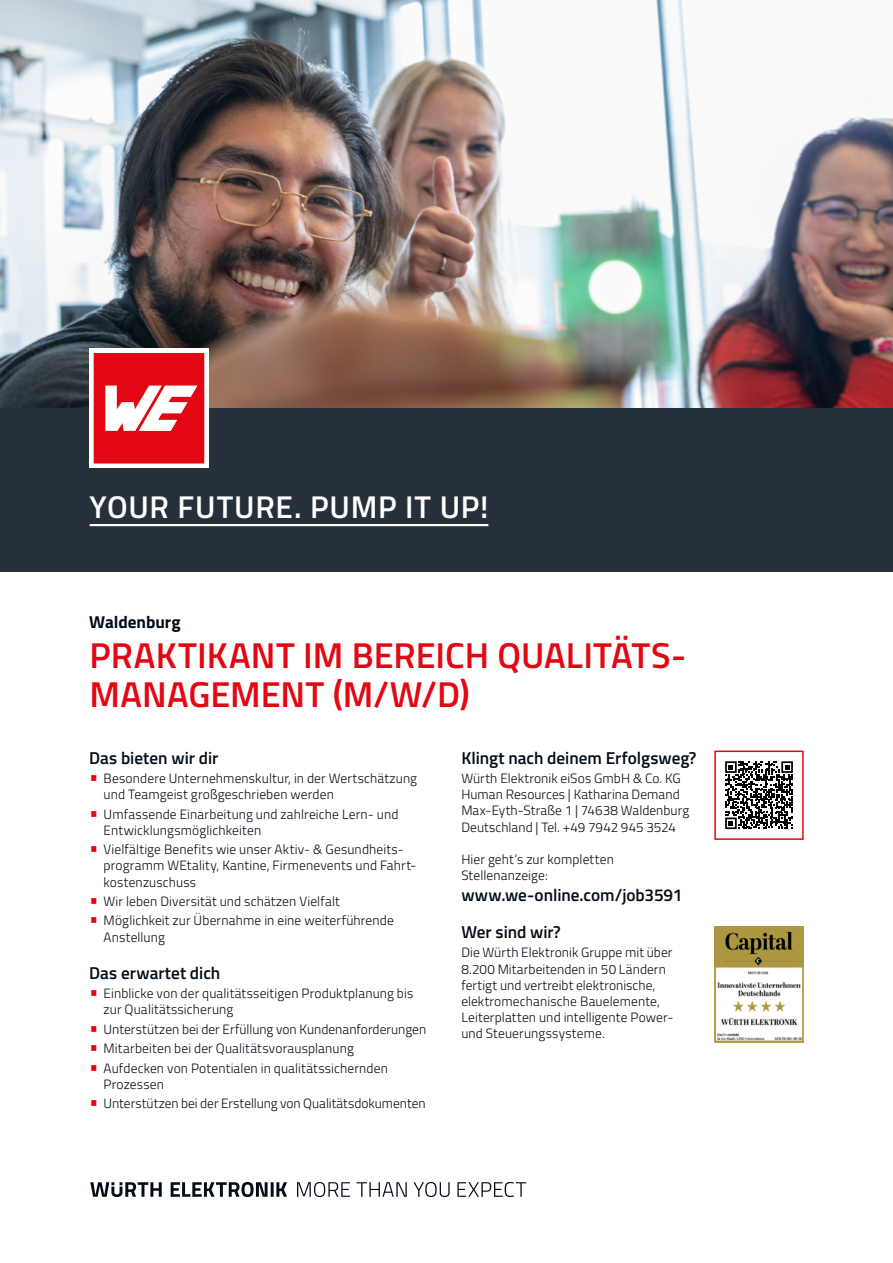
<style>
.page{position:relative;width:893px;height:1263px;background:#fff}
.page>*{position:absolute;margin:0;border:0;box-sizing:border-box;transform-origin:0 0}
.t1{font:600 36px/39.5px "Titillium";letter-spacing:.005em;color:#e30613}
.t2{font:600 31.5px "Titillium";letter-spacing:.02em;color:#fff}
.t3{font:600 17.25px/37px "Titillium";color:#030d18}
.t4{font:700 17.25px "Titillium";letter-spacing:-.005em;color:#030d18}
.t5{font:300 13.5px/16.2px "Titillium";letter-spacing:.01em;color:#030d18}
.s1{font-size:19.95px;color:#e30613}
</style>
<div class="page">
<img style="left:0;top:0;width:893px;height:408px">
<svg style="left:90px;top:1182px;width:436px;height:15px"></svg>
<div style="left:0;top:408px;width:893px;height:164px;background:#25303b"></div>
<hr style="left:90px;top:524px;width:398px;height:2px;background:#fff">
<svg style="left:89px;top:349px;width:120px;height:119px;fill:#fff"></svg>
<svg style="left:94px;top:353px;width:110px;height:110px;background:#e93d47"></svg>
<img style="left:717px;top:929px;width:84px;height:110px">
<div style="left:714px;top:926px;width:90px;height:116px;border:2px solid #ae9840"></div>
<div style="left:714px;top:750px;width:90px;height:90px;background:#fff;border:2px solid #e30613"></div>
<svg style="left:725px;top:761px;width:68px;height:68px"></svg>
<h2 class="t2" style="left:90px;top:484px;width:400px">YOUR FUTURE. PUMP IT UP!</h2>
<p class="t4" style="left:89px;top:609px;width:93px">Waldenburg</p>
<h1 class="t1" style="left:89px;top:634px;width:598px">PRAKTIKANT IM BEREICH QUALITÄTS-<br>MANAGEMENT (M/W/D)</h1>
<p class="t3" style="left:89px;top:738px;width:131px">Das bieten wir dir</p>
<p class="t5" style="left:104px;top:769px;width:315px;text-indent:-14px"><span class="s1">•</span> Besondere Unternehmenskultur, in der Wertschätzung und Teamgeist großgeschrieben werden</p>
<p class="t5" style="left:104px;top:805px;width:296px;text-indent:-14px"><span class="s1">•</span> Umfassende Einarbeitung und zahlreiche Lern- und<br>Entwicklungsmöglichkeiten</p>
<p class="t5" style="left:104px;top:841px;width:314px;text-indent:-14px"><span class="s1">•</span> Vielfältige Benefits wie unser Aktiv- &amp; Gesundheits&shy;programm WEtality, Kantine, Firmenevents und Fahrt&shy;kostenzuschuss</p>
<p class="t5" style="left:89px;top:892px;width:252px"><span class="s1">•</span> Wir leben Diversität und schätzen Vielfalt</p>
<p class="t5" style="left:104px;top:912px;width:292px;text-indent:-14px"><span class="s1">•</span> Möglichkeit zur Übernahme in eine weiterführende<br>Anstellung</p>
<p class="t3" style="left:89px;top:953px;width:132px">Das erwartet dich</p>
<p class="t5" style="left:104px;top:985px;width:311px;text-indent:-14px"><span class="s1">•</span> Einblicke von der qualitätsseitigen Produktplanung bis zur Qualitätssicherung</p>
<p class="t5" style="left:89px;top:1020px;width:338px"><span class="s1">•</span> Unterstützen bei der Erfüllung von Kundenanforderungen</p>
<p class="t5" style="left:89px;top:1040px;width:266px"><span class="s1">•</span> Mitarbeiten bei der Qualitätsvorausplanung</p>
<p class="t5" style="left:104px;top:1059px;width:286px;text-indent:-14px"><span class="s1">•</span> Aufdecken von Potentialen in qualitätssichernden<br>Prozessen</p>
<p class="t5" style="left:89px;top:1095px;width:338px"><span class="s1">•</span> Unterstützen bei der Erstellung von Qualitätsdokumenten</p>
<p class="t3" style="left:461px;top:738px;width:237px">Klingt nach deinem Erfolgsweg?</p>
<p class="t5" style="left:461px;top:769px;width:229px">Würth Elektronik eiSos GmbH &amp; Co. KG Human Resources | Katharina Demand Max-Eyth-Straße 1 | 74638 Waldenburg Deutschland | Tel. +49 7942 945 3524</p>
<p class="t5" style="left:461px;top:850px;width:154px">Hier geht‘s zur kompletten<br>Stellenanzeige:</p>
<p class="t3" style="left:461px;top:875px;width:223px">www.we-online.com/job3591<br>Wer sind wir?</p>
<p class="t5" style="left:461px;top:944px;width:214px">Die Würth Elektronik Gruppe mit über 8.200 Mitarbeitenden in 50 Ländern fertigt und vertreibt elektronische, elektromechanische Bauelemente, Leiterplatten und intelligente Power&shy;und Steuerungssysteme.</p>
</div>
